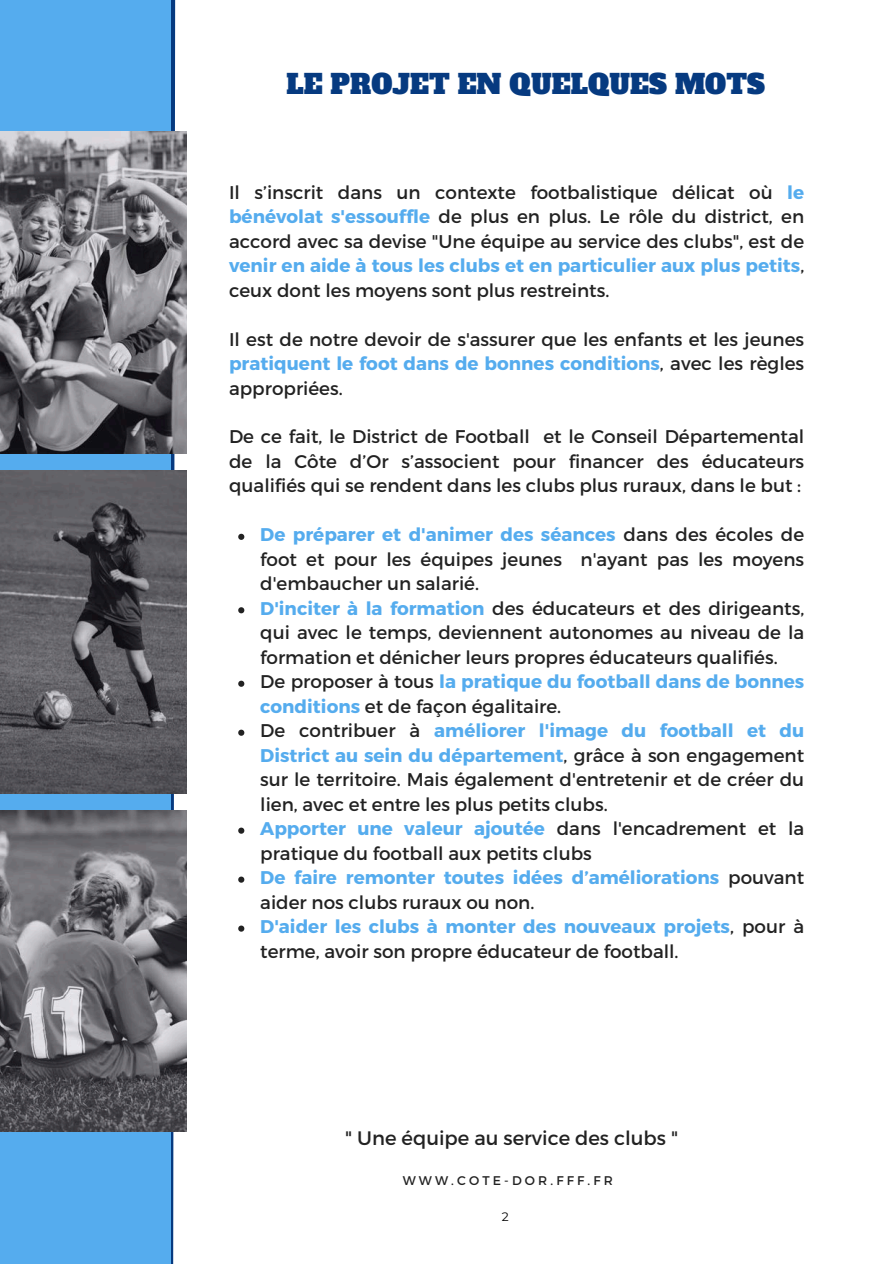
<style>
.page{position:relative;width:894px;height:1264px;background:#fff}
.page>*{position:absolute;margin:0;border:0;box-sizing:border-box;transform-origin:0 0}
.t1{font:26.55px "Alfa Slab One";color:#063a80}
.t2{font:19.5px "Montserrat";color:#222}
.t3{font:18.3px/24.5px "Montserrat";color:#222;text-align:justify}
.t4{font:700 18.3px/24.5px "Montserrat";color:#55acee}
.t5{font:12.6px "Montserrat";letter-spacing:.25em;color:#222}
.t6{font:12.3px "Montserrat";color:#000}
.s1{font-weight:700;color:#55acee}
.s2{font-weight:400;color:#222}
</style>
<div class="page">
<svg style="left:238px;top:534px;width:6px;height:6px"></svg>
<svg style="left:238px;top:607px;width:6px;height:6px"></svg>
<svg style="left:238px;top:680px;width:6px;height:6px"></svg>
<svg style="left:238px;top:729px;width:6px;height:6px"></svg>
<svg style="left:238px;top:827px;width:6px;height:6px"></svg>
<svg style="left:238px;top:876px;width:6px;height:6px"></svg>
<svg style="left:238px;top:925px;width:6px;height:6px"></svg>
<svg style="left:171px;top:0;width:6px;height:1263px"></svg>
<div style="left:0;top:0;width:171px;height:1263px;background:#55acee"></div>
<img style="left:0;top:131px;width:186px;height:322px">
<img style="left:0;top:470px;width:186px;height:323px">
<img style="left:0;top:810px;width:186px;height:321px">
<p class="t1" style="left:286px;top:66px;width:480px">LE PROJET EN QUELQUES MOTS</p>
<p class="t3" style="left:229px;top:179px;width:576px">Il s’inscrit dans un contexte footbalistique délicat où <span class="s1">le bénévolat s'essouffle</span> de plus en plus. Le rôle du district, en accord avec sa devise "Une équipe au service des clubs", est de <span class="s1">venir en aide à tous les clubs et en particulier aux plus petits</span>, ceux dont les moyens sont plus restreints.</p>
<h1 class="t3" style="left:229px;top:326px;width:576px">Il est de notre devoir de s'assurer que les enfants et les jeunes <span class="s1">pratiquent le foot dans de bonnes conditions</span>, avec les règles appropriées.</h1>
<h2 class="t3" style="left:229px;top:424px;width:576px">De ce fait, le District de Football et le Conseil Départemental de la Côte d’Or s’associent pour financer des éducateurs qualifiés qui se rendent dans les clubs plus ruraux, dans le but :</h2>
<h2 class="t3" style="left:260px;top:522px;width:545px"><span class="s1">De préparer et d'animer des séances</span> dans des écoles de foot et pour les équipes jeunes n'ayant pas les moyens d'embaucher un salarié.</h2>
<h2 class="t3" style="left:260px;top:595px;width:545px"><span class="s1">D'inciter à la formation</span> des éducateurs et des dirigeants, qui avec le temps, deviennent autonomes au niveau de la formation et dénicher leurs propres éducateurs qualifiés.</h2>
<p class="t4" style="left:260px;top:668px;width:545px"><span class="s2">De proposer à tous</span> la pratique du football dans de bonnes conditions <span class="s2">et de façon égalitaire.</span></p>
<p class="t3" style="left:260px;top:717px;width:545px">De contribuer à <span class="s1">améliorer l'image du football et du District au sein du département</span>, grâce à son engagement sur le territoire. Mais également d'entretenir et de créer du lien, avec et entre les plus petits clubs.</p>
<p class="t3" style="left:260px;top:815px;width:545px"><span class="s1">Apporter une valeur ajoutée</span> dans l'encadrement et la pratique du football aux petits clubs</p>
<p class="t4" style="left:260px;top:864px;width:545px">De faire remonter toutes idées d’améliorations <span class="s2">pouvant aider nos clubs ruraux ou non.</span></p>
<p class="t3" style="left:260px;top:913px;width:545px"><span class="s1">D'aider les clubs à monter des nouveaux projets</span>, pour à terme, avoir son propre éducateur de football.</p>
<p class="t2" style="left:345px;top:1125px;width:334px">" Une équipe au service des clubs "</p>
<p class="t5" style="left:402px;top:1171px;width:211px">WWW.COTE-DOR.FFF.FR</p>
<h2 class="t6" style="left:501px;top:1208px;width:8px">2</h2>
</div>
